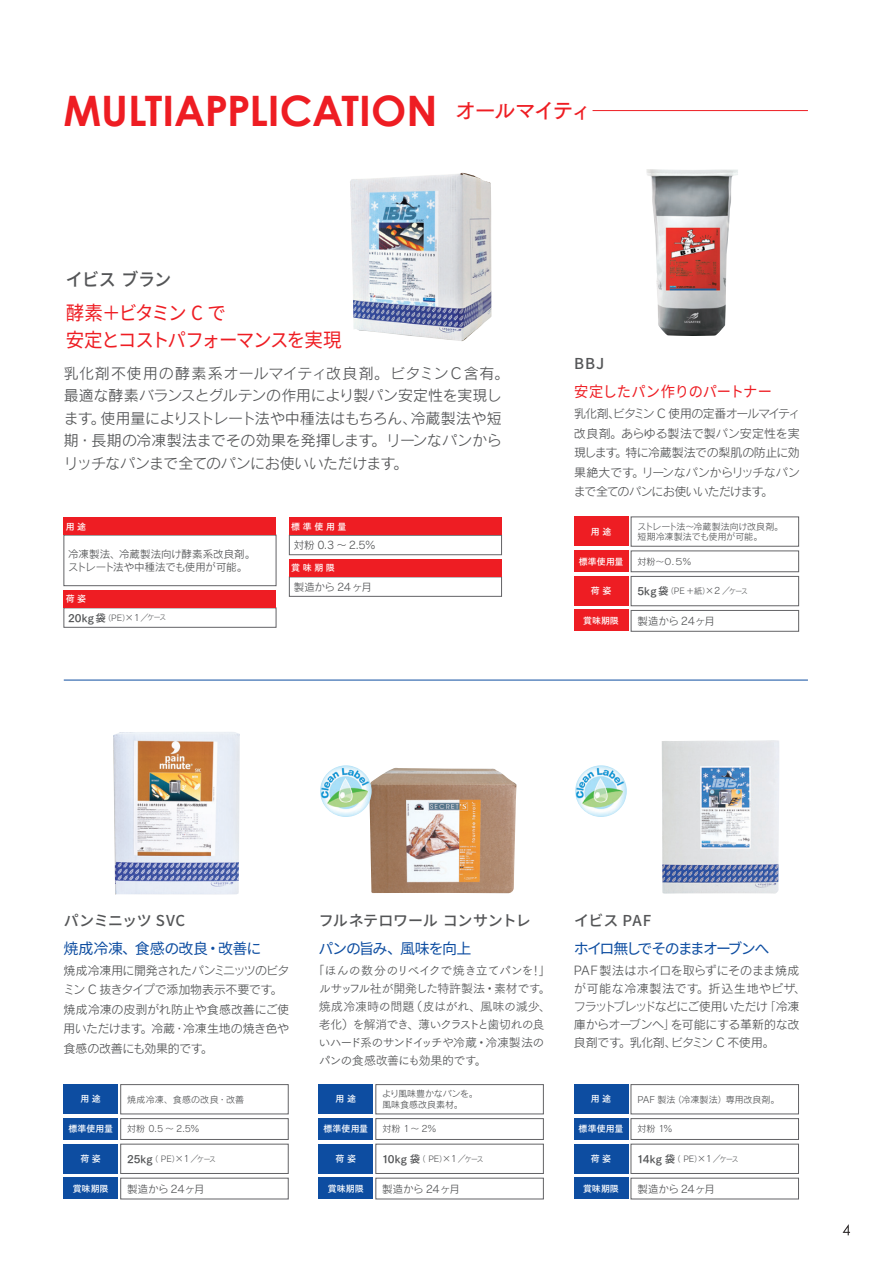
<style>
.page{position:relative;width:893px;height:1263px;background:#fff}
.page>*{position:absolute;margin:0;border:0;box-sizing:border-box;transform-origin:0 0}
.t1{font:700 42px "Century Gothic";letter-spacing:-.005em;color:#ee1d23}
.t2{font:19.5px/27px "Source Han Sans JP";letter-spacing:-.09em;color:#ee1d23;scale:.95 1}
.t3{font:500 18px "Source Han Sans JP";letter-spacing:-.035em;color:#545557;scale:.95 1}
.t4{font:15px/22.5px "Rodin Pro M";letter-spacing:-.015em;color:#545557}
.t5{font:500 15px "Source Han Sans JP";letter-spacing:-.01em;color:#545557}
.t6{font:15px "Source Han Sans JP";letter-spacing:-.125em;color:#0d4da1}
.t7{font:15px "Source Han Sans JP";letter-spacing:-.03em;color:#0d4da1}
.t8{font:15px "Source Han Sans JP";letter-spacing:-.015em;color:#ee1d23;scale:.95 1}
.t9{font:15px "Source Han Sans JP";letter-spacing:-.09em;color:#0d4da1}
.t10{font:12px/19.5px "Rodin Pro M";letter-spacing:-.035em;color:#545557}
.t11{font:12px/18px "Tsuku Go Pr 5 R";letter-spacing:-.045em;color:#545557}
.t12{font:10.5px/13.5px "Rodin Pro M";letter-spacing:-.02em;color:#545557}
.t13{font:10.5px "Tsuku Go Pro B";letter-spacing:.005em;color:#545557}
.t14{font:9px/10.5px "Rodin Pro M";color:#545557}
.t15{font:9px "Tsuku Go Pro B";color:#fff}
.t16{font:9px "Rodin Pro M";letter-spacing:.02em;color:#545557}
.t17{font:8.25px "Rodin Pro M";color:#545557}
.s1{font-family:"Rodin Pro M";font-size:8.25px}
.s2{font-family:"Rodin Pro M";font-size:9px}
.s3{font-family:"Rodin Pro M";font-size:7.5px}
.s4{font-family:"Tsuku Go Pro B";font-size:10.5px}
.s5{font-size:9px}
.s6{font-size:7.5px}
</style>
<div class="page">
<hr style="left:593px;top:110px;width:215px;height:1px;background:#ee1d23">
<hr style="left:64px;top:680px;width:744px;height:1px;background:#0d4da1">
<img style="left:369px;top:768px;width:148px;height:125px">
<img style="left:662px;top:740px;width:117px;height:154px">
<img style="left:350px;top:173px;width:142px;height:168px">
<img style="left:646px;top:169px;width:92px;height:167px">
<img style="left:113px;top:732px;width:127px;height:162px">
<svg style="left:842px;top:1224px;width:8px;height:11px"></svg>
<img style="left:320px;top:765px;width:52px;height:52px">
<img style="left:575px;top:765px;width:52px;height:52px">
<div style="left:63px;top:1084px;width:55px;height:30px;background:#0d4da1"></div>
<div style="left:318px;top:1084px;width:55px;height:30px;background:#0d4da1"></div>
<div style="left:574px;top:1084px;width:54px;height:30px;background:#0d4da1"></div>
<div style="left:63px;top:1118px;width:55px;height:22px;background:#0d4da1"></div>
<div style="left:318px;top:1118px;width:55px;height:22px;background:#0d4da1"></div>
<div style="left:574px;top:1118px;width:54px;height:22px;background:#0d4da1"></div>
<div style="left:63px;top:1177px;width:55px;height:22px;background:#0d4da1"></div>
<div style="left:318px;top:1177px;width:55px;height:22px;background:#0d4da1"></div>
<div style="left:574px;top:1177px;width:54px;height:22px;background:#0d4da1"></div>
<div style="left:63px;top:1144px;width:55px;height:29px;background:#0d4da1"></div>
<div style="left:318px;top:1144px;width:55px;height:29px;background:#0d4da1"></div>
<div style="left:574px;top:1144px;width:54px;height:29px;background:#0d4da1"></div>
<div style="left:120px;top:1084px;width:168px;height:30px;border:1px solid #636366"></div>
<div style="left:376px;top:1084px;width:168px;height:30px;border:1px solid #636366"></div>
<div style="left:631px;top:1084px;width:168px;height:30px;border:1px solid #636366"></div>
<div style="left:120px;top:1118px;width:168px;height:22px;border:1px solid #636366"></div>
<div style="left:376px;top:1118px;width:168px;height:22px;border:1px solid #636366"></div>
<div style="left:631px;top:1118px;width:168px;height:22px;border:1px solid #636366"></div>
<div style="left:120px;top:1144px;width:168px;height:30px;border:1px solid #636366"></div>
<div style="left:376px;top:1144px;width:168px;height:30px;border:1px solid #636366"></div>
<div style="left:631px;top:1144px;width:168px;height:30px;border:1px solid #636366"></div>
<div style="left:120px;top:1178px;width:168px;height:21px;border:1px solid #636366"></div>
<div style="left:376px;top:1178px;width:168px;height:21px;border:1px solid #636366"></div>
<div style="left:631px;top:1178px;width:168px;height:21px;border:1px solid #636366"></div>
<div style="left:64px;top:535px;width:212px;height:51px;border:1px solid #636366"></div>
<div style="left:289px;top:535px;width:213px;height:20px;border:1px solid #636366"></div>
<div style="left:64px;top:518px;width:212px;height:17px;background:#ee1d23"></div>
<div style="left:64px;top:590px;width:212px;height:18px;background:#ee1d23"></div>
<div style="left:289px;top:518px;width:213px;height:17px;background:#ee1d23"></div>
<div style="left:289px;top:559px;width:213px;height:18px;background:#ee1d23"></div>
<div style="left:574px;top:517px;width:54px;height:29px;background:#ee1d23"></div>
<div style="left:574px;top:551px;width:54px;height:21px;background:#ee1d23"></div>
<div style="left:574px;top:610px;width:54px;height:21px;background:#ee1d23"></div>
<div style="left:574px;top:576px;width:54px;height:29px;background:#ee1d23"></div>
<div style="left:631px;top:551px;width:168px;height:21px;border:1px solid #636366"></div>
<div style="left:631px;top:576px;width:168px;height:30px;border:1px solid #636366"></div>
<div style="left:631px;top:610px;width:168px;height:21px;border:1px solid #636366"></div>
<h1 class="t1" style="left:63px;top:79px;width:531px">MULTIAPPLICATION <sup>オールマイティ</sup></h1>
<h3 class="t3" style="left:66px;top:270px;width:113px">イビス ブラン</h3>
<h2 class="t2" style="left:66px;top:300px;width:292px">酵素＋ビタミン C で<br>安定とコストパフォーマンスを実現</h2>
<p class="t4" style="left:64px;top:362px;width:447px">乳化剤不使用の酵素系オールマイティ改良剤。ビタミンＣ含有。最適な酵素バランスとグルテンの作用により製パン安定性を実現します。使用量によりストレート法や中種法はもちろん、冷蔵製法や短期・長期の冷凍製法までその効果を発揮します。リーンなパンからリッチなパンまで全てのパンにお使いいただけます。</p>
<p class="t15" style="left:66px;top:518px;width:22px">用 途</p>
<p class="t12" style="left:68px;top:546px;width:189px">冷凍製法、冷蔵製法向け酵素系改良剤。ストレート法や中種法でも使用が可能。</p>
<p class="t15" style="left:66px;top:591px;width:22px">荷 姿</p>
<p class="t13" style="left:68px;top:608px;width:100px">20kg 袋<span class="s1">（PE）</span><span class="s2">×1／</span><span class="s3">ケース</span></p>
<p class="t15" style="left:291px;top:518px;width:57px">標 準 使 用 量</p>
<p class="t15" style="left:291px;top:560px;width:45px">賞 味 期 限</p>
<p class="t12" style="left:294px;top:538px;width:84px">対粉 0.3 ～ 2.5％</p>
<p class="t12" style="left:294px;top:579px;width:80px">製造から 24ヶ月</p>
<p class="t5" style="left:574px;top:355px;width:32px">BBJ</p>
<p class="t10" style="left:574px;top:403px;width:228px;text-align:justify">乳化剤、ビタミン C 使用の定番オールマイティ改良剤。あらゆる製法で製パン安定性を実現します。特に冷蔵製法での梨肌の防止に効果絶大です。リーンなパンからリッチなパンまで全てのパンにお使いいただけます。</p>
<p class="t8" style="left:574px;top:383px;width:210px">安定したパン作りのパートナー</p>
<p class="t15" style="left:591px;top:524px;width:22px">用 途</p>
<p class="t15" style="left:579px;top:553px;width:46px">標準使用量</p>
<p class="t15" style="left:591px;top:583px;width:22px">荷 姿</p>
<p class="t15" style="left:583px;top:613px;width:37px">賞味期限</p>
<p class="t14" style="left:637px;top:521px;width:147px">ストレート法～冷蔵製法向け改良剤。短期冷凍製法でも使用が可能。</p>
<p class="t14" style="left:638px;top:556px;width:55px">対粉～０．５％</p>
<p class="t17" style="left:638px;top:586px;width:112px"><span class="s4">5kg袋</span>（PE ＋紙）<span class="s5">×2 ／</span><span class="s6">ケース</span></p>
<p class="t12" style="left:638px;top:614px;width:79px">製造から 24ヶ月</p>
<p class="t5" style="left:64px;top:912px;width:123px">パンミニッツ SVC</p>
<p class="t5" style="left:319px;top:912px;width:213px">フルネテロワール コンサントレ</p>
<p class="t5" style="left:574px;top:912px;width:79px">イビス PAF</p>
<p class="t10" style="left:63px;top:960px;width:228px">焼成冷凍用に開発されたパンミニッツのビタミン C 抜きタイプで添加物表示不要です。焼成冷凍の皮剥がれ防止や食感改善にご使用いただけます。冷蔵・冷凍生地の焼き色や食感の改善にも効果的です。</p>
<p class="t11" style="left:319px;top:960px;width:234px;text-indent:-6px">「ほんの数分のリベイクで焼き立てパンを！」ルサッフル社が開発した特許製法・素材です。焼成冷凍時の問題（皮はがれ、風味の減少、老化）を解消でき、薄いクラストと歯切れの良いハード系のサンドイッチや冷蔵・冷凍製法のパンの食感改善にも効果的です。</p>
<p class="t10" style="left:574px;top:961px;width:234px;line-height:18px">PAF 製法はホイロを取らずにそのまま焼成が可能な冷凍製法です。折込生地やピザ、フラットブレッドなどにご使用いただけ「冷凍庫からオーブンへ」を可能にする革新的な改良剤です。乳化剤、ビタミン C 不使用。</p>
<p class="t7" style="left:64px;top:940px;width:199px">焼成冷凍、食感の改良・改善に</p>
<p class="t9" style="left:319px;top:940px;width:154px">パンの旨み、風味を向上</p>
<p class="t6" style="left:574px;top:940px;width:197px">ホイロ無しでそのままオーブンへ</p>
<p class="t16" style="left:127px;top:1093px;width:118px">焼成冷凍、食感の改良・改善</p>
<p class="t14" style="left:382px;top:1088px;width:97px">より風味豊かなパンを。風味食感改良素材。</p>
<p class="t14" style="left:637px;top:1094px;width:144px">PAF 製法（冷凍製法）専用改良剤。</p>
<p class="t14" style="left:127px;top:1123px;width:74px">対粉 0.5 ～ 2.5％</p>
<p class="t14" style="left:382px;top:1123px;width:56px">対粉 1～ 2％</p>
<p class="t14" style="left:637px;top:1123px;width:37px">対粉 1％</p>
<p class="t13" style="left:127px;top:1150px;width:90px">25kg<span class="s1">（ PE）</span><span class="s2">×1／</span><span class="s3">ケース</span></p>
<p class="t13" style="left:382px;top:1150px;width:103px">10kg 袋<span class="s1">（ PE）</span><span class="s2">×1／</span><span class="s3">ケース</span></p>
<p class="t13" style="left:637px;top:1150px;width:103px">14kg 袋<span class="s1">（ PE）</span><span class="s2">×1／</span><span class="s3">ケース</span></p>
<p class="t12" style="left:127px;top:1181px;width:79px">製造から 24ヶ月</p>
<p class="t12" style="left:382px;top:1181px;width:79px">製造から 24ヶ月</p>
<p class="t12" style="left:637px;top:1181px;width:79px">製造から 24ヶ月</p>
<p class="t15" style="left:81px;top:1091px;width:22px">用 途</p>
<p class="t15" style="left:336px;top:1091px;width:22px">用 途</p>
<p class="t15" style="left:591px;top:1091px;width:22px">用 途</p>
<p class="t15" style="left:68px;top:1121px;width:46px">標準使用量</p>
<p class="t15" style="left:323px;top:1121px;width:46px">標準使用量</p>
<p class="t15" style="left:579px;top:1121px;width:46px">標準使用量</p>
<p class="t15" style="left:80px;top:1151px;width:22px">荷 姿</p>
<p class="t15" style="left:336px;top:1151px;width:22px">荷 姿</p>
<p class="t15" style="left:591px;top:1151px;width:22px">荷 姿</p>
<p class="t15" style="left:73px;top:1180px;width:37px">賞味期限</p>
<p class="t15" style="left:328px;top:1180px;width:37px">賞味期限</p>
<p class="t15" style="left:583px;top:1180px;width:37px">賞味期限</p>
</div>
